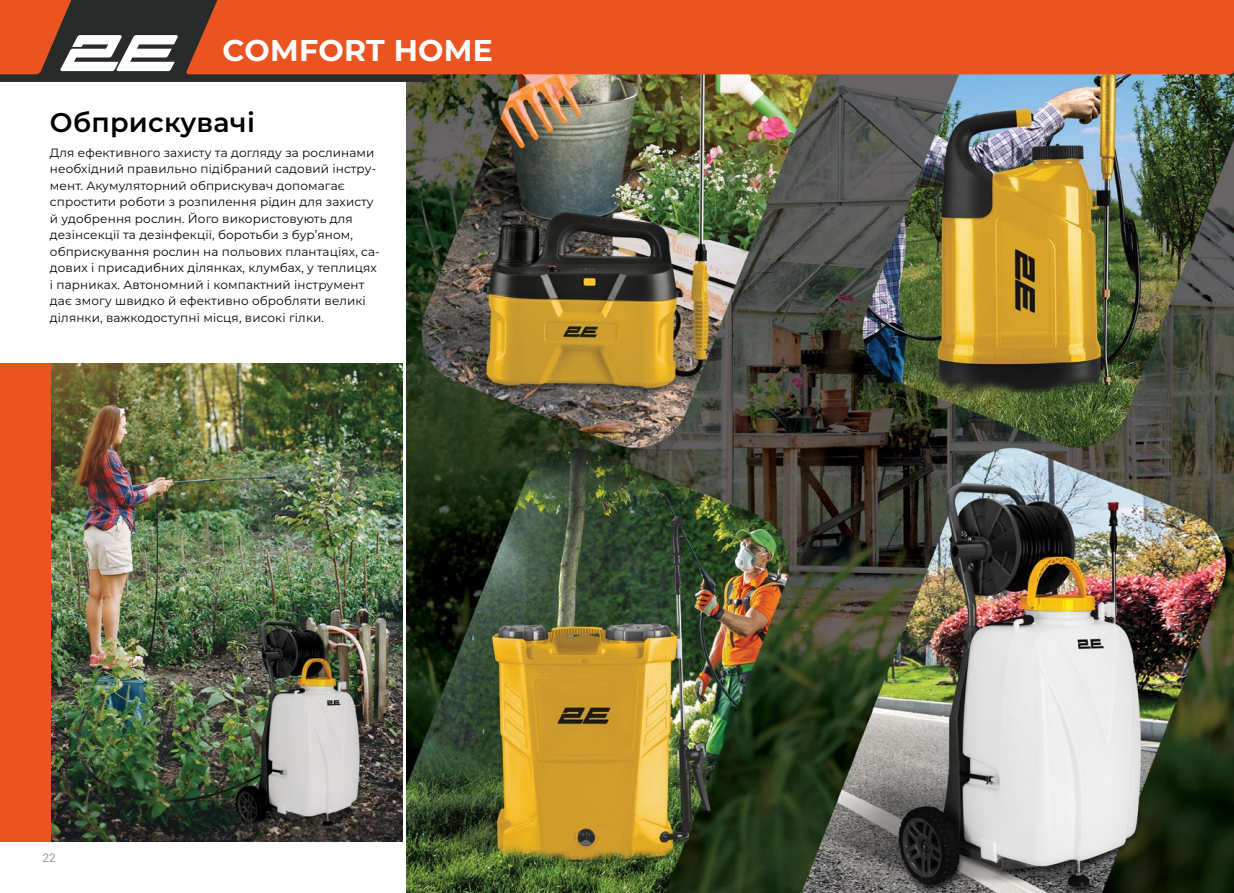
<style>
.page{position:relative;width:1234px;height:893px;background:#fff}
.page>*{position:absolute;margin:0;border:0;box-sizing:border-box;transform-origin:0 0}
.t1{font:700 30px "Montserrat";letter-spacing:.01em;color:#fff}
.t2{font:600 27px "Montserrat";letter-spacing:.01em;color:#000}
.t3{font:12px/16.5px "Montserrat";letter-spacing:.01em;color:#000}
.t4{font:12px "Roboto";color:#9c9c9d}
</style>
<div class="page">
<img style="left:406px;top:74px;width:827px;height:819px">
<div style="left:0;top:364px;width:51px;height:478px;background:#ea5421"></div>
<div style="left:484px;top:0;width:749px;height:74px;background:#ea5421"></div>
<svg style="left:0;top:0;width:484px;height:82px;background:#b25433"></svg>
<img style="left:51px;top:364px;width:351px;height:478px">
<hr style="left:1233px;top:332px;width:1px;height:510px;background:#ea5421">
<h1 class="t1" style="left:222px;top:29px;width:272px">COMFORT HOME</h1>
<h2 class="t2" style="left:50px;top:103px;width:206px">Обприскувачі</h2>
<p class="t3" style="left:50px;top:144px;width:331px">Для ефективного захисту та догляду за рослинами необхідний правильно підібраний садовий інстру&shy;мент. Акумуляторний обприскувач допомагає спростити роботи з розпилення рідин для захисту й удобрення рослин. Його використовують для дезінсекції та дезінфекції, боротьби з бур’яном, обприскування рослин на польових плантаціях, са&shy;дових і присадибних ділянках, клумбах, у теплицях і парниках. Автономний і компактний інструмент дає змогу швидко й ефективно обробляти великі ділянки, важкодоступні місця, високі гілки.</p>
<p class="t4" style="left:42px;top:849px;width:15px">22</p>
</div>
